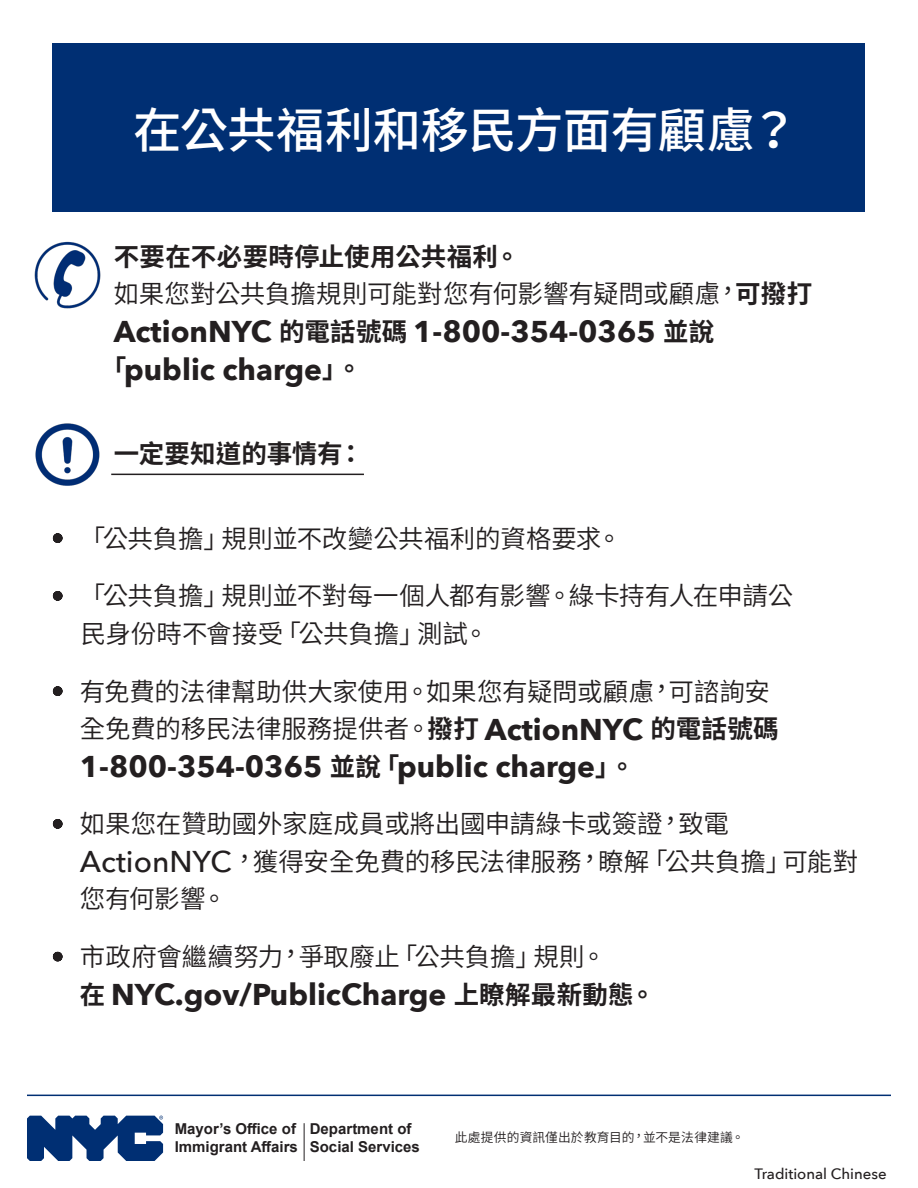
<style>
.page{position:relative;width:918px;height:1188px;background:#fff}
.page>*{position:absolute;margin:0;border:0;box-sizing:border-box;transform-origin:0 0}
.t1{font:500 48.45px "Source Han Sans TWHK";letter-spacing:-.01em;color:#fff}
.t2{font:700 30px/37.5px "Avenir Next";color:#231f20}
.t3{font:25.5px/37.5px "Source Han Sans TWHK";letter-spacing:-.01em;color:#231f20}
.t4{font:700 25.5px "Source Han Sans TWHK";letter-spacing:.005em;color:#231f20}
.t5{font:700 15px "Arial";color:#231f20}
.t6{font:500 15px "Avenir Next";color:#231f20}
.t7{font:12.75px "Source Han Sans TWHK";letter-spacing:.015em;color:#231f20}
.s1{font-weight:700}
.s2{font-family:"Source Han Sans TWHK";font-size:25.5px}
.s3{font-family:"Avenir Next";font-weight:700;font-size:30px}
.s4{font-family:"Avenir Next";font-weight:500;font-size:30px}
</style>
<div class="page">
<svg style="left:53px;top:533px;width:9px;height:10px"></svg>
<svg style="left:53px;top:591px;width:9px;height:10px"></svg>
<svg style="left:53px;top:686px;width:9px;height:10px"></svg>
<svg style="left:53px;top:819px;width:9px;height:10px"></svg>
<svg style="left:53px;top:952px;width:9px;height:9px"></svg>
<hr style="left:27px;top:1095px;width:864px;height:1px;background:#002f73">
<div style="left:53px;top:43px;width:812px;height:169px;background:#002f73"></div>
<svg style="left:27px;top:1116px;width:136px;height:45px"></svg>
<hr style="left:111px;top:474px;width:253px;height:1px;background:#231f20">
<img style="left:34px;top:241px;width:67px;height:68px">
<img style="left:35px;top:423px;width:65px;height:63px">
<hr style="left:304px;top:1123px;width:1px;height:38px;background:#231f20">
<p class="t1" style="left:133px;top:103px;width:667px">在公共福利和移民方面有顧慮？</p>
<p class="t4" style="left:114px;top:242px;width:408px">不要在不必要時停止使用公共福利。</p>
<p class="t3" style="left:114px;top:276px;width:700px">如果您對公共負擔規則可能對您有何影響有疑問或顧慮，<span class="s1">可撥打</span></p>
<p class="t2" style="left:101px;top:312px;width:615px;text-indent:13px">ActionNYC <span class="s2">的電話號碼</span> 1-800-354-0365 <span class="s2">並說「</span>public charge<span class="s2">」。</span></p>
<p class="t4" style="left:114px;top:439px;width:251px">一定要知道的事情有：</p>
<p class="t3" style="left:80px;top:520px;width:543px">「公共負擔」規則並不改變公共福利的資格要求。</p>
<p class="t3" style="left:80px;top:578px;width:715px">「公共負擔」規則並不對每一個人都有影響。綠卡持有人在申請公民身份時不會接受「公共負擔」測試。</p>
<p class="t3" style="left:80px;top:673px;width:700px">有免費的法律幫助供大家使用。如果您有疑問或顧慮，可諮詢安全免費的移民法律服務提供者。<span class="s1">撥打</span> <span class="s3">ActionNYC</span> <span class="s1">的電話號碼</span></p>
<p class="t2" style="left:80px;top:747px;width:557px">1-800-354-0365 <span class="s2">並說「</span>public charge<span class="s2">」。</span></p>
<p class="t3" style="left:80px;top:806px;width:780px">如果您在贊助國外家庭成員或將出國申請綠卡或簽證，致電<br><span class="s4">ActionNYC</span>，獲得安全免費的移民法律服務，瞭解「公共負擔」可能對您有何影響。</p>
<p class="t3" style="left:80px;top:939px;width:528px">市政府會繼續努力，爭取廢止「公共負擔」規則。</p>
<p class="t2" style="left:80px;top:975px;width:577px"><span class="s2">在</span> NYC.gov/PublicCharge <span class="s2">上瞭解最新動態。</span></p>
<p class="t5" style="left:175px;top:1118px;width:123px">Mayor’s Office of</p>
<p class="t5" style="left:175px;top:1136px;width:125px">Immigrant Affairs</p>
<p class="t5" style="left:310px;top:1118px;width:103px">Department of</p>
<p class="t5" style="left:310px;top:1136px;width:112px">Social Services</p>
<p class="t7" style="left:455px;top:1130px;width:291px">此處提供的資訊僅出於教育目的，並不是法律建議。</p>
<p class="t6" style="left:754px;top:1161px;width:134px">Traditional Chinese</p>
</div>
